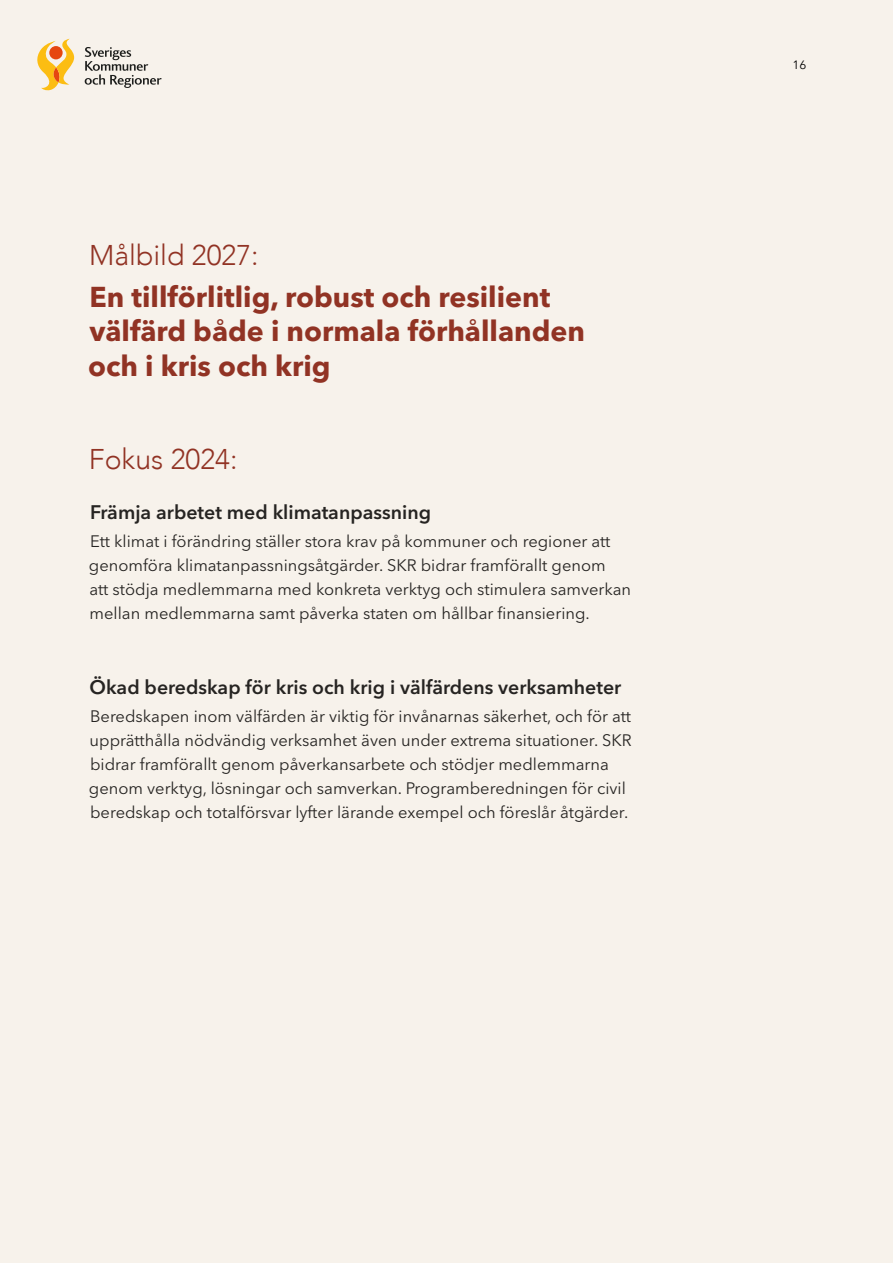
<style>
.page{position:relative;width:893px;height:1263px;background:#f7f2eb}
.page>*{position:absolute;margin:0;border:0;box-sizing:border-box;transform-origin:0 0}
.t1{font:700 28.5px/34.2px "Avenir Next LT Pro";color:#913324}
.t2{font:300 28.5px "Avenir";color:#913324}
.t3{font:600 19.5px "Avenir Next LT Pro";color:#262422}
.Brödtext{font:16.5px/24px "Avenir Next LT Pro";color:#262422}
.t4{font:12px "Avenir Next LT Pro";color:#000}
</style>
<div class="page">
<svg style="left:37px;top:39px;width:37px;height:51px"></svg>
<svg style="left:85px;top:47px;width:77px;height:41px"></svg>
<h2 class="t2" style="left:89px;top:238px;width:171px">Målbild 2027:</h2>
<p class="t1" style="left:88px;top:280px;width:498px">En tillförlitlig, robust och resilient välfärd både i normala förhållanden och i kris och krig</p>
<h2 class="t2" style="left:89px;top:443px;width:150px">Fokus 2024:</h2>
<h3 class="t3" style="left:90px;top:500px;width:342px">Främja arbetet med klimatanpassning</h3>
<p class="Brödtext" style="left:89px;top:529px;width:544px">Ett klimat i förändring ställer stora krav på kommuner och regioner att genomföra klimatanpassningsåtgärder. SKR bidrar framförallt genom<br>att stödja medlemmarna med konkreta verktyg och stimulera samverkan mellan medlemmarna samt påverka staten om hållbar finansiering.</p>
<h3 class="t3" style="left:90px;top:675px;width:533px">Ökad beredskap för kris och krig i välfärdens verksamheter</h3>
<p class="Brödtext" style="left:89px;top:705px;width:544px">Beredskapen inom välfärden är viktig för invånarnas säkerhet, och för att upprätthålla nödvändig verksamhet även under extrema situationer. SKR bidrar framförallt genom påverkansarbete och stödjer medlemmarna genom verktyg, lösningar och samverkan. Programberedningen för civil beredskap och totalförsvar lyfter lärande exempel och föreslår åtgärder.</p>
<p class="t4" style="left:792px;top:57px;width:15px">16</p>
</div>
